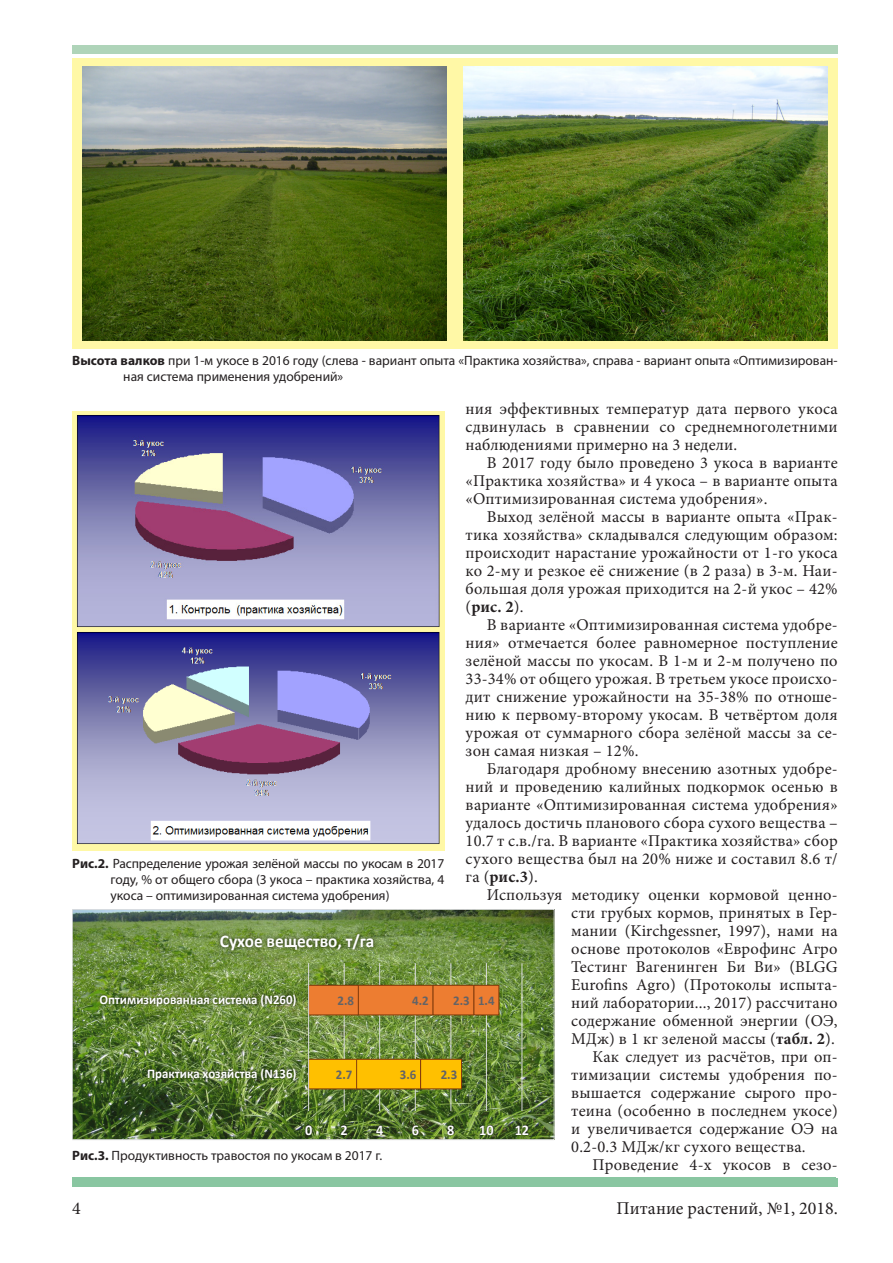
<style>
.page{position:relative;width:893px;height:1263px;background:#fff}
.page>*{position:absolute;margin:0;border:0;box-sizing:border-box;transform-origin:0 0}
.t1{font:18px "Minion Pro";color:#231f20}
.t2{font:700 17.85px "Calibri";color:#fff}
.Основной_текст{font:16.5px/18px "Minion Pro";letter-spacing:.01em;color:#231f20;text-align:justify}
.t3{font:700 14.85px "Calibri";color:#fff}
.Подпись_под_рисунком{font:13.5px/16.2px "Myriad Pro";color:#231f20}
.t4{font:700 13.35px "Calibri";color:#fff}
.t5{font:700 13.35px "Calibri";color:#636366}
.s1{font-weight:700}
</style>
<div class="page">
<div style="left:73px;top:45px;width:764px;height:9px;background:#afd4b9"></div>
<div style="left:72px;top:1178px;width:766px;height:8px;background:#89c6a1"></div>
<div style="left:72px;top:58px;width:765px;height:291px;background:#fff8a6"></div>
<img style="left:463px;top:67px;width:364px;height:273px">
<img style="left:82px;top:67px;width:364px;height:273px">
<div style="left:72px;top:411px;width:372px;height:439px;background:#fff8a6"></div>
<img style="left:77px;top:415px;width:363px;height:429px">
<img style="left:74px;top:911px;width:478px;height:227px">
<hr style="left:344px;top:963px;width:1px;height:148px;background:#dcdddf">
<hr style="left:379px;top:963px;width:1px;height:148px;background:#dcdddf">
<hr style="left:415px;top:963px;width:1px;height:148px;background:#dcdddf">
<hr style="left:450px;top:963px;width:1px;height:148px;background:#dcdddf">
<hr style="left:486px;top:963px;width:1px;height:148px;background:#dcdddf">
<hr style="left:522px;top:963px;width:1px;height:148px;background:#dcdddf">
<div style="left:309px;top:1059px;width:48px;height:30px;background:#ffc000"></div>
<div style="left:309px;top:1059px;width:48px;height:30px;border:1px solid #843c0c"></div>
<div style="left:309px;top:985px;width:49px;height:30px;background:#ed7d31"></div>
<div style="left:309px;top:985px;width:50px;height:30px;border:1px solid #843c0c"></div>
<div style="left:357px;top:1059px;width:64px;height:30px;background:#ffc000"></div>
<div style="left:356px;top:1059px;width:65px;height:30px;border:1px solid #843c0c"></div>
<div style="left:358px;top:985px;width:75px;height:30px;background:#ed7d31"></div>
<div style="left:358px;top:985px;width:75px;height:30px;border:1px solid #843c0c"></div>
<div style="left:421px;top:1059px;width:40px;height:30px;background:#ffc000"></div>
<div style="left:420px;top:1059px;width:42px;height:30px;border:1px solid #843c0c"></div>
<div style="left:433px;top:985px;width:41px;height:30px;background:#ed7d31"></div>
<div style="left:433px;top:985px;width:41px;height:30px;border:1px solid #843c0c"></div>
<div style="left:474px;top:985px;width:25px;height:30px;background:#ed7d31"></div>
<div style="left:474px;top:985px;width:25px;height:30px;border:1px solid #843c0c"></div>
<hr style="left:308px;top:963px;width:1px;height:148px;background:#dcdddf">
<img style="left:294px;top:1114px;width:29px;height:24px">
<img style="left:330px;top:1114px;width:28px;height:24px">
<img style="left:366px;top:1114px;width:28px;height:24px">
<img style="left:401px;top:1114px;width:28px;height:24px">
<img style="left:437px;top:1114px;width:28px;height:24px">
<img style="left:469px;top:1114px;width:71px;height:24px">
<img style="left:135px;top:1057px;width:118px;height:37px">
<img style="left:253px;top:1057px;width:56px;height:37px">
<img style="left:87px;top:983px;width:165px;height:37px">
<img style="left:252px;top:983px;width:57px;height:37px">
<img style="left:204px;top:919px;width:187px;height:49px">
<div style="left:72px;top:909px;width:482px;height:231px;border:1px solid #dcdddf"></div>
<p class="Подпись_под_рисунком" style="left:123px;top:352px;width:716px;text-indent:-51px"><span class="s1">Высота валков</span> при 1-м укосе в 2016 году (слева - вариант опыта «Практика хозяйства», справа - вариант опыта «Оптимизирован&shy;ная система применения удобрений»</p>
<p class="Основной_текст" style="left:466px;top:400px;width:374px">ния эффективных температур дата первого укоса сдвинулась в сравнении со среднемноголетними наблюдениями примерно на 3 недели.</p>
<p class="Основной_текст" style="left:466px;top:454px;width:374px;text-indent:21px">В 2017 году было проведено 3 укоса в варианте «Практика хозяйства» и 4 укоса – в варианте опыта «Оптимизированная система удобрения».</p>
<p class="Основной_текст" style="left:466px;top:508px;width:374px;text-indent:21px">Выход зелёной массы в варианте опыта «Прак&shy;тика хозяйства» складывался следующим образом: происходит нарастание урожайности от 1-го укоса ко 2-му и резкое её снижение (в 2 раза) в 3-м. Наи&shy;большая доля урожая приходится на 2-й укос – 42% (<span class="s1">рис. 2</span>).</p>
<p class="Основной_текст" style="left:466px;top:616px;width:374px;text-indent:21px">В варианте «Оптимизированная система удобре&shy;ния» отмечается более равномерное поступление зелёной массы по укосам. В 1-м и 2-м получено по 33-34% от общего урожая. В третьем укосе происхо&shy;дит снижение урожайности на 35-38% по отноше&shy;нию к первому-второму укосам. В четвёртом доля урожая от суммарного сбора зелёной массы за се&shy;зон самая низкая – 12%.</p>
<p class="Основной_текст" style="left:466px;top:760px;width:374px;text-indent:21px">Благодаря дробному внесению азотных удобре&shy;ний и проведению калийных подкормок осенью в варианте «Оптимизированная система удобрения» удалось достичь планового сбора сухого вещества – 10.7 т с.в./га. В варианте «Практика хозяйства» сбор сухого вещества был на 20% ниже и составил 8.6 т/ га (<span class="s1">рис.3</span>).</p>
<p class="Основной_текст" style="left:571px;top:886px;width:268px;text-indent:-84px">Используя методику оценки кормовой ценно&shy;сти грубых кормов, принятых в Гер&shy;мании (Kirchgessner, 1997), нами на основе протоколов «Еврофинс Агро Тестинг Вагенинген Би Ви» (BLGG Eurofins Agro) (Протоколы испыта&shy;ний лаборатории..., 2017) рассчитано содержание обменной энергии (ОЭ, МДж) в 1 кг зеленой массы (<span class="s1">табл. 2</span>).</p>
<p class="Основной_текст" style="left:571px;top:1048px;width:268px;text-indent:21px">Как следует из расчётов, при оп&shy;тимизации системы удобрения по&shy;вышается содержание сырого про&shy;теина (особенно в последнем укосе) и увеличивается содержание ОЭ на 0.2-0.3 МДж/кг сухого вещества.</p>
<p class="Основной_текст" style="left:592px;top:1156px;width:247px">Проведение 4-х укосов в сезо-</p>
<p class="Подпись_под_рисунком" style="left:111px;top:855px;width:335px;text-align:justify;text-indent:-38px"><span class="s1">Рис.2.</span> Распределение урожая зелёной массы по укосам в 2017 году, % от общего сбора (3 укоса – практика хозяйства, 4 укоса – оптимизированная система удобрения)</p>
<p class="t2" style="left:220px;top:929px;width:156px">Сухое вещество, т/га</p>
<p class="t4" style="left:99px;top:991px;width:199px">Оптимизированная система (N260)</p>
<p class="t5" style="left:338px;top:992px;width:18px">2.8</p>
<p class="t5" style="left:412px;top:992px;width:18px">4.2</p>
<p class="t5" style="left:453px;top:992px;width:43px">2.3 1.4</p>
<p class="t4" style="left:147px;top:1065px;width:151px">Практика хозяйства (N136)</p>
<p class="t5" style="left:336px;top:1066px;width:18px">2.7</p>
<p class="t5" style="left:400px;top:1066px;width:18px">3.6</p>
<p class="t5" style="left:441px;top:1066px;width:18px">2.3</p>
<p class="t3" style="left:305px;top:1120px;width:9px">0</p>
<p class="t3" style="left:341px;top:1120px;width:9px">2</p>
<p class="t3" style="left:376px;top:1120px;width:9px">4</p>
<p class="t3" style="left:412px;top:1120px;width:9px">6</p>
<p class="t3" style="left:447px;top:1120px;width:9px">8</p>
<p class="t3" style="left:479px;top:1120px;width:16px">10</p>
<p class="t3" style="left:515px;top:1120px;width:16px">12</p>
<p class="Подпись_под_рисунком" style="left:72px;top:1147px;width:312px"><span class="s1">Рис.3.</span> Продуктивность травостоя по укосам в 2017 г.</p>
<p class="t1" style="left:72px;top:1196px;width:10px">4</p>
<p class="t1" style="left:616px;top:1196px;width:223px">Питание растений, №1, 2018.</p>
</div>
